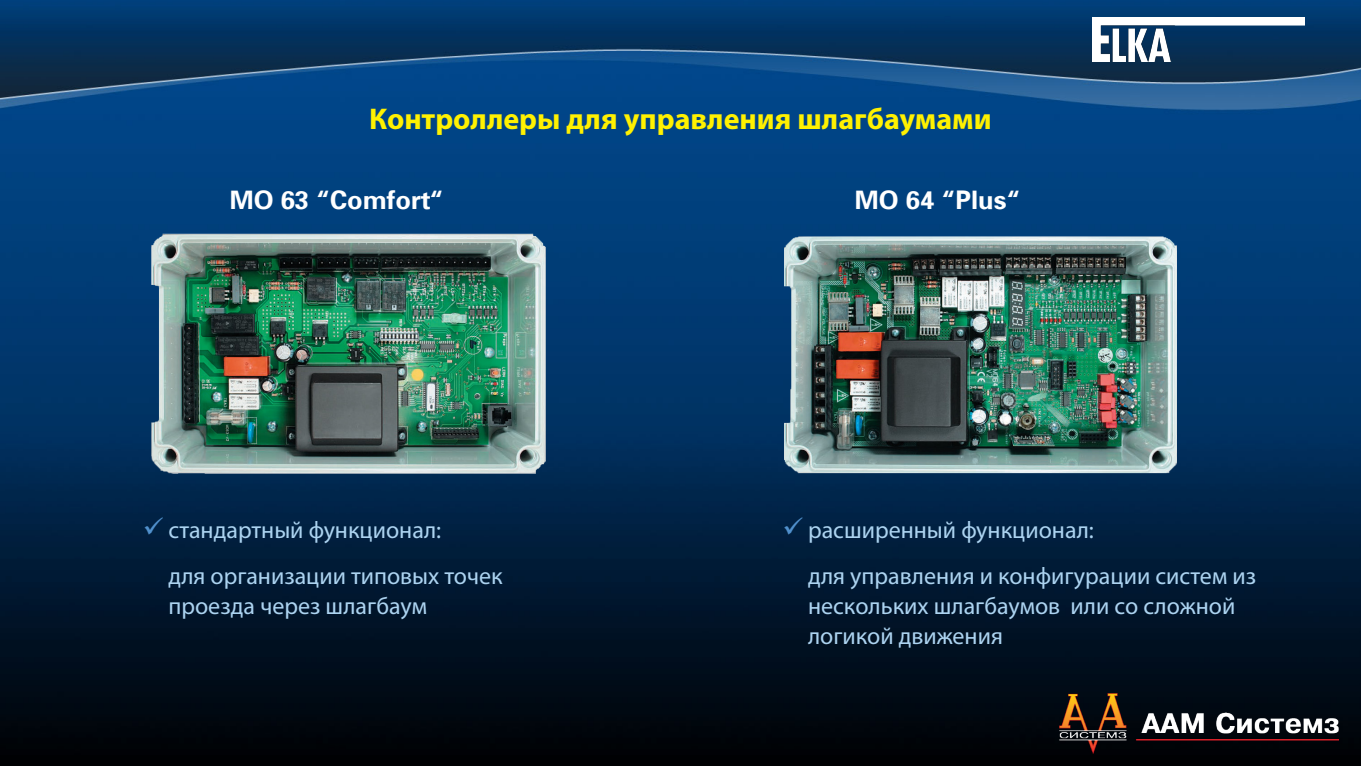
<style>
.page{position:relative;width:1361px;height:766px;background:#fff}
.page>*{position:absolute;margin:0;border:0;box-sizing:border-box;transform-origin:0 0}
.Заголовок{font:700 30px "Myriad Pro";color:#fff101}
.Underline{font:700 25.5px "Partner";color:#fff}
.t1{font:24px/46.5px "Myriad Pro";color:#acd3f0}
</style>
<div class="page">
<img style="left:0;top:0;width:1361px;height:765px">
<img style="left:1092px;top:17px;width:212px;height:45px">
<img style="left:145px;top:228px;width:407px;height:250px">
<img style="left:775px;top:228px;width:410px;height:250px">
<img style="left:1059px;top:693px;width:279px;height:60px">
<svg style="left:784px;top:516px;width:19px;height:18px"></svg>
<svg style="left:145px;top:516px;width:18px;height:18px"></svg>
<p class="Заголовок" style="left:369px;top:99px;width:624px">Контроллеры для управления шлагбаумами</p>
<p class="Underline" style="left:230px;top:185px;width:215px">MO 63 “Comfort“</p>
<p class="Underline" style="left:855px;top:185px;width:167px">MO 64 “Plus“</p>
<p class="t1" style="left:168px;top:506px;width:336px">стандартный функционал:<br>для организации типовых точек</p>
<p class="t1" style="left:168px;top:582px;width:260px">проезда через шлагбаум</p>
<p class="t1" style="left:808px;top:506px;width:449px">расширенный функционал:<br>для управления и конфигурации систем из</p>
<p class="t1" style="left:808px;top:591px;width:429px;line-height:30px">нескольких шлагбаумов или со сложной логикой движения</p>
</div>
